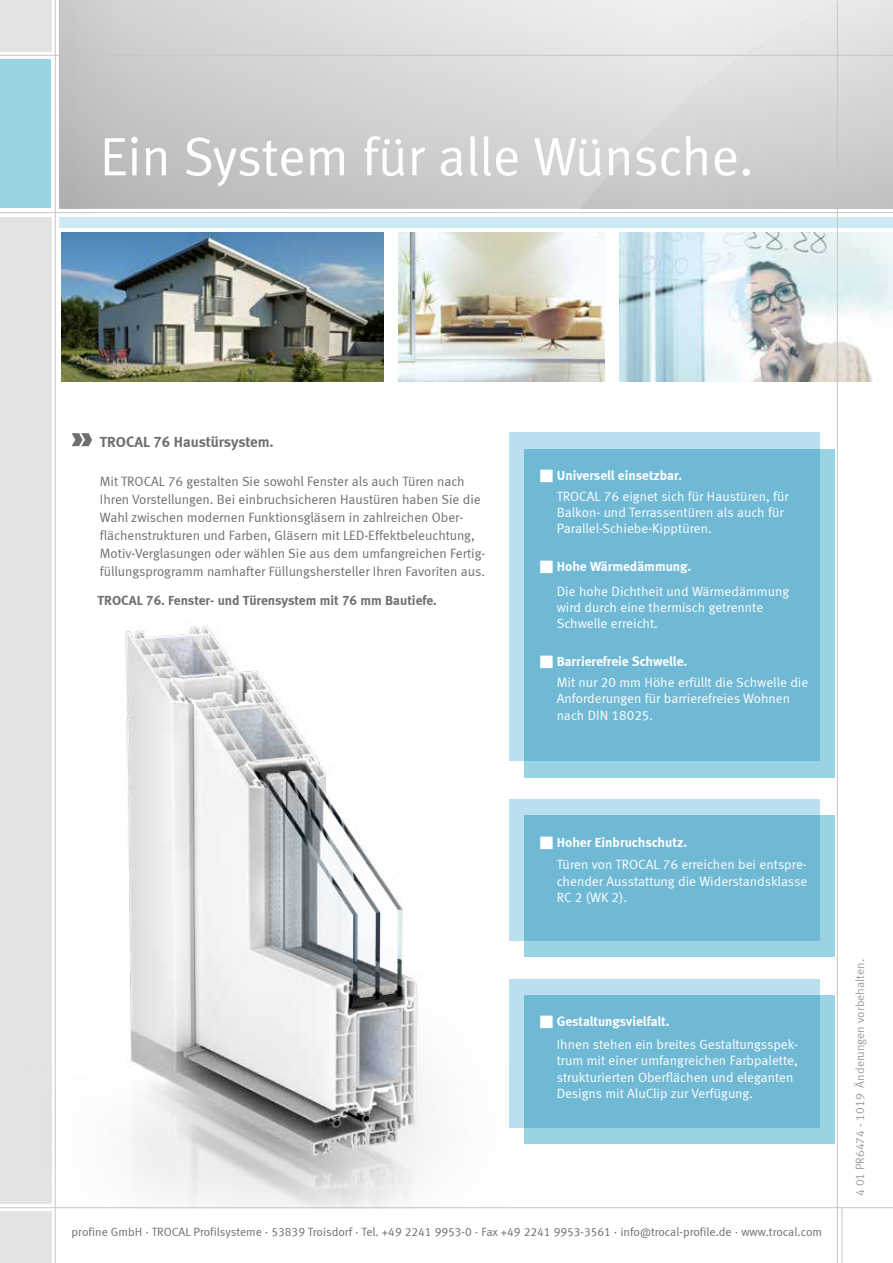
<style>
.page{position:relative;width:893px;height:1263px;background:#fff}
.page>*{position:absolute;margin:0;border:0;box-sizing:border-box;transform-origin:0 0}
.t1{font:54px "Meta Normal LF";letter-spacing:-.005em;color:#fff}
.t2{font:15px "Meta Bold LF";letter-spacing:-.005em;color:#706f6f}
.t3{font:13.5px/16.2px "Meta Normal LF";color:#fff}
.t4{font:13.5px/18px "Meta Normal LF";letter-spacing:-.005em;color:#706f6f}
.t5{font:13.5px "Meta Bold LF";color:#fff}
.t6{font:13.5px "Meta Bold LF";color:#706f6f}
.t7{font:12px "Meta Normal LF";color:#706f6f}
.t8{font:12px "Meta Normal LF";color:#9f9f9f}
</style>
<div class="page">
<hr style="left:60px;top:208px;width:833px;height:1px;background:#9f9f9e">
<svg style="left:60px;top:0;width:833px;height:208px;background:#d3d3d3"></svg>
<hr style="left:0;top:55px;width:893px;height:1px;background:#c6c6c6">
<img style="left:619px;top:233px;width:274px;height:149px">
<div style="left:60px;top:217px;width:833px;height:10px;background:#cde9f2"></div>
<hr style="left:842px;top:1208px;width:1px;height:55px;background:#c6c6c6">
<hr style="left:55px;top:0;width:1px;height:1263px;background:#c6c6c6">
<hr style="left:0;top:1207px;width:893px;height:1px;background:#c6c6c6">
<div style="left:0;top:217px;width:51px;height:986px;background:#e3e3e3"></div>
<div style="left:0;top:1212px;width:51px;height:51px;background:#e3e3e3"></div>
<div style="left:0;top:0;width:51px;height:51px;background:#e3e3e3"></div>
<hr style="left:0;top:212px;width:893px;height:1px;background:#c6c6c6">
<div style="left:0;top:60px;width:51px;height:148px;background:#9ad4e4"></div>
<svg style="left:72px;top:433px;width:20px;height:13px"></svg>
<hr style="left:837px;top:0;width:1px;height:1263px;background:#c6c6c6">
<img style="left:399px;top:233px;width:205px;height:149px">
<img style="left:62px;top:233px;width:322px;height:149px">
<div style="left:509px;top:432px;width:310px;height:329px;background:#badfee"></div>
<div style="left:509px;top:799px;width:310px;height:141px;background:#badfee"></div>
<div style="left:509px;top:979px;width:310px;height:148px;background:#badfee"></div>
<svg style="left:524px;top:449px;width:310px;height:328px;background:#73bbd6"></svg>
<svg style="left:576px;top:816px;width:258px;height:141px;background:#76bdd7"></svg>
<svg style="left:576px;top:995px;width:258px;height:149px;background:#76bdd7"></svg>
<img style="left:24px;top:586px;width:552px;height:622px">
<h1 class="t1" style="left:100px;top:125px;width:655px">Ein System für alle Wünsche.</h1>
<p class="t2" style="left:100px;top:433px;width:175px">TROCAL 76 Haustürsystem.</p>
<p class="t4" style="left:100px;top:472px;width:387px">Mit TROCAL 76 gestalten Sie sowohl Fenster als auch Türen nach Ihren Vorstellungen. Bei einbruchsicheren Haustüren haben Sie die Wahl zwischen modernen Funktionsgläsern in zahlreichen Ober&shy;flächenstrukturen und Farben, Gläsern mit LED-Effektbeleuchtung, Motiv-Verglasungen oder wählen Sie aus dem umfangreichen Fertig&shy;füllungsprogramm namhafter Füllungshersteller Ihren Favoriten aus.</p>
<p class="t6" style="left:98px;top:592px;width:341px">TROCAL 76. Fenster- und Türensystem mit 76 mm Bautiefe.</p>
<p class="t5" style="left:540px;top:467px;width:144px">■ Universell einsetzbar.</p>
<p class="t3" style="left:557px;top:488px;width:234px">TROCAL 76 eignet sich für Haustüren, für<br>Balkon- und Terrassentüren als auch für<br>Parallel-Schiebe-Kipptüren.</p>
<p class="t5" style="left:540px;top:558px;width:153px">■ Hohe Wärmedämmung.</p>
<p class="t3" style="left:557px;top:583px;width:234px">Die hohe Dichtheit und Wärmedämmung wird durch eine thermisch getrennte<br>Schwelle erreicht.</p>
<p class="t5" style="left:540px;top:654px;width:149px">■ Barrierefreie Schwelle.</p>
<p class="t3" style="left:557px;top:674px;width:253px">Mit nur 20 mm Höhe erfüllt die Schwelle die<br>Anforderungen für barrierefreies Wohnen nach DIN 18025.</p>
<p class="t5" style="left:540px;top:834px;width:149px">■ Hoher Einbruchschutz.</p>
<p class="t3" style="left:557px;top:856px;width:252px;text-align:justify">Türen von TROCAL 76 erreichen bei entspre&shy;chender Ausstattung die Widerstandsklasse RC 2 (WK 2).</p>
<p class="t5" style="left:540px;top:1014px;width:131px">■ Gestaltungsvielfalt.</p>
<p class="t3" style="left:557px;top:1036px;width:243px">Ihnen stehen ein breites Gestaltungsspek&shy;trum mit einer umfangreichen Farbpalette, strukturierten Oberflächen und eleganten Designs mit AluClip zur Verfügung.</p>
<p class="t7" style="left:72px;top:1225px;width:752px">profine GmbH · TROCAL Profilsysteme · 53839 Troisdorf · Tel. +49 2241 9953-0 · Fax +49 2241 9953-3561 · info@trocal-profile.de · www.trocal.com</p>
<p class="t8" style="left:853px;top:1196px;width:239px;rotate:-90deg">4 01 PR6474 - 1019 Änderungen vorbehalten.</p>
</div>
